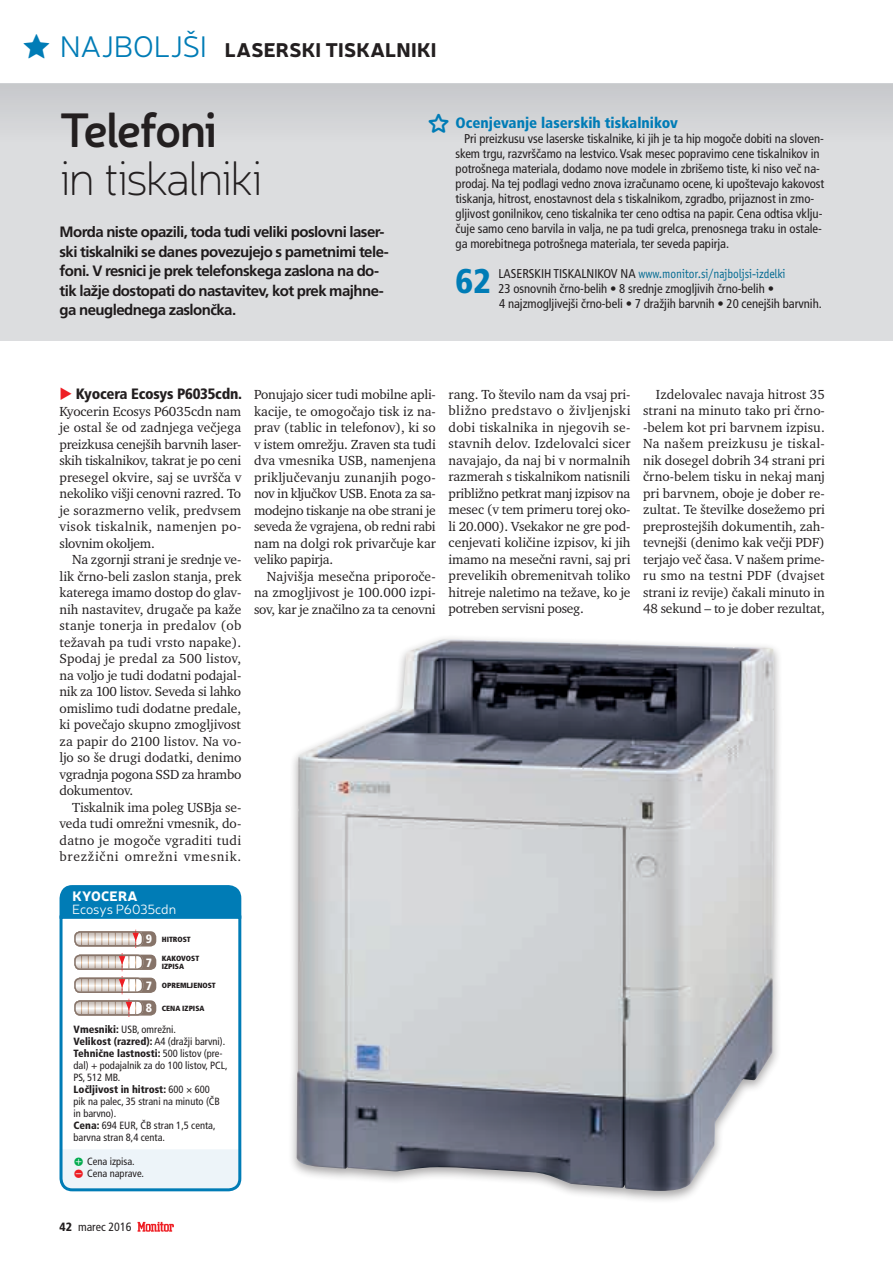
<style>
.page{position:relative;width:893px;height:1263px;background:#fff}
.page>*{position:absolute;margin:0;border:0;box-sizing:border-box;transform-origin:0 0}
.Naslov_PREIZKUSI{font:100 48px "Neris";letter-spacing:-.05em;color:#231f20}
.Naslov_PREIZKUSI-2{font:600 48px "Neris";letter-spacing:-.05em;color:#231f20}
.Body_TEXT_okvir{font:900 condensed 34.2px "Frutiger LT Std";color:#007cb6}
.Slika_Podpis{font:19.65px "roam monitor";color:#007cb6}
.t1{font:900 19.5px "Neris";letter-spacing:.01em;color:#231f20}
.t2{font:700 15px/19.5px "Frutiger LT Std";letter-spacing:-.035em;color:#231f20}
.Mednaslov{font:900 condensed 15px "Frutiger LT Std";color:#007cb6}
.Body_TEXT_brez{font:900 condensed 15px "Frutiger LT Std";letter-spacing:-.02em;color:#231f20}
.Body_TEXT{font:13.5px/16.5px "Charter Itc TEE";letter-spacing:-.005em;color:#231f20;text-align:justify}
.Body_TEXT_brez-2{font:13.5px/16.5px "Charter Itc TEE";letter-spacing:.01em;color:#231f20;text-align:justify}
.Glava_Na_Kratko{font:300 13.5px/13.5px "Neris";letter-spacing:-.015em;color:#fff}
.Body_TEXT_okvir-2{font:condensed 12.75px/15px "Frutiger LT Std";letter-spacing:-.005em;color:#231f20}
.Body_TEXT_okvir-3{font:12.75px "Officina San Itc TEE";letter-spacing:-.005em;color:#006991;scale:.9 1}
.Pagina{font:condensed 12px "Frutiger LT Std";color:#231f20}
.Mednaslov-2{font:900 condensed 12px "Frutiger LT Std";color:#fff}
.Na_kratko{font:condensed 10.5px/12px "Frutiger LT Std";color:#231f20}
.Na_kratko-2{font:900 condensed 10.5px "Frutiger LT Std";color:#231f20}
.Na_kratko_PROTI{font:condensed 10.5px "Frutiger LT Std";color:#231f20}
.Na_kratko_ZA{font:condensed 10.5px "Frutiger LT Std";color:#231f20}
.Na_kratko-3{font:900 condensed 7.5px/8.2px "Frutiger LT Std";color:#231f20}
.s1{font-family:"roam monitor";font-weight:400;font-size:25.8px;color:#007cb6}
.s2{font-weight:300;font-size:30px;color:#007cb6}
.s3{font-family:"Frutiger LT Std";font-stretch:condensed;color:#231f20}
.s4{color:#ee1d23}
.s5{font-weight:900}
.s6{font-weight:400}
.s7{font-family:"Button Bonus Circle Negative";font-stretch:normal;color:#00ab4d}
.s8{font-family:"Button Bonus Circle Negative";font-stretch:normal;color:#ee1d23}
</style>
<div class="page">
<svg style="left:138px;top:1222px;width:36px;height:10px"></svg>
<div style="left:0;top:84px;width:893px;height:257px;background:#dcdddf"></div>
<div style="left:0;top:84px;width:893px;height:58px;background:#d0d2d5"></div>
<svg style="left:59px;top:914px;width:183px;height:278px"></svg>
<div style="left:75px;top:932px;width:81px;height:14px;background:#877469;border-radius:5px"></div>
<div style="left:74px;top:931px;width:82px;height:15px;border:2px solid #877469;border-radius:5px"></div>
<div style="left:75px;top:955px;width:81px;height:14px;background:#877469;border-radius:5px"></div>
<div style="left:74px;top:955px;width:82px;height:15px;border:2px solid #877469;border-radius:5px"></div>
<div style="left:75px;top:978px;width:81px;height:14px;background:#877469;border-radius:5px"></div>
<div style="left:74px;top:977px;width:82px;height:16px;border:2px solid #877469;border-radius:5px"></div>
<div style="left:75px;top:1001px;width:81px;height:14px;background:#877469;border-radius:5px"></div>
<div style="left:74px;top:1000px;width:82px;height:15px;border:2px solid #877469;border-radius:5px"></div>
<svg style="left:74px;top:930px;width:69px;height:87px"></svg>
<div style="left:60px;top:885px;width:181px;height:34px;background:#007cb6"></div>
<div style="left:287px;top:634px;width:496px;height:570px;background:#231f20;opacity:.4"></div>
<img style="left:297px;top:639px;width:477px;height:552px">
<h3 class="t1" style="left:24px;top:36px;width:414px"><span class="s1">&gt;</span> <span class="s2">NAJBOLJŠI</span> LASERSKI TISKALNIKI</h3>
<p class="Naslov_PREIZKUSI-2" style="left:60px;top:97px;width:159px">Telefoni</p>
<p class="Slika_Podpis" style="left:429px;top:115px;width:21px">?</p>
<p class="Naslov_PREIZKUSI" style="left:60px;top:149px;width:205px">in tiskalniki</p>
<p class="t2" style="left:60px;top:222px;width:331px">Morda niste opazili, toda tudi veliki poslovni laser&shy;ski tiskalniki se danes povezujejo s pametnimi tele&shy;foni. V resnici je prek telefonskega zaslona na do&shy;tik lažje dostopati do nastavitev, kot prek majhne&shy;ga neuglednega zaslončka.</p>
<p class="Mednaslov" style="left:456px;top:114px;width:224px">Ocenjevanje laserskih tiskalnikov</p>
<p class="Body_TEXT_okvir-2" style="left:456px;top:131px;width:370px;text-indent:9px">Pri preizkusu vse laserske tiskalnike, ki jih je ta hip mogoče dobiti na sloven&shy;skem trgu, razvrščamo na lestvico. Vsak mesec popravimo cene tiskalnikov in potrošnega materiala, dodamo nove modele in zbrišemo tiste, ki niso več na&shy;prodaj. Na tej podlagi vedno znova izračunamo ocene, ki upoštevajo kakovost tiskanja, hitrost, enostavnost dela s tiskalnikom, zgradbo, prijaznost in zmo&shy;gljivost gonilnikov, ceno tiskalnika ter ceno odtisa na papir. Cena odtisa vklju&shy;čuje samo ceno barvila in valja, ne pa tudi grelca, prenosnega traku in ostale&shy;ga morebitnega potrošnega materiala, ter seveda papirja.</p>
<p class="Body_TEXT_okvir" style="left:456px;top:261px;width:37px">62</p>
<p class="Body_TEXT_okvir-3" style="left:498px;top:266px;width:320px"><span class="s3">LASERSKIH TISKALNIKOV NA</span> www.monitor.si/najboljsi-izdelki</p>
<p class="Body_TEXT_okvir-2" style="left:498px;top:281px;width:325px">23 osnovnih črno-belih • 8 srednje zmogljivih črno-belih •<br>4 najzmogljivejši črno-beli • 7 dražjih barvnih • 20 cenejših barvnih.</p>
<p class="Body_TEXT_brez" style="left:60px;top:385px;width:184px"><span class="s4">◆</span> Kyocera Ecosys P6035cdn.</p>
<p class="Body_TEXT_brez-2" style="left:60px;top:403px;width:183px">Kyocerin Ecosys P6035cdn nam je ostal še od zadnjega večjega preizkusa cenejših barvnih laser&shy;skih tiskalnikov, takrat je po ceni presegel okvire, saj se uvršča v nekoliko višji cenovni razred. To je sorazmerno velik, predvsem visok tiskalnik, namenjen po&shy;slovnim okoljem.</p>
<p class="Body_TEXT" style="left:60px;top:551px;width:183px;text-indent:13px">Na zgornji strani je srednje ve&shy;lik črno-beli zaslon stanja, prek katerega imamo dostop do glav&shy;nih nastavitev, drugače pa kaže stanje tonerja in predalov (ob težavah pa tudi vrsto napake).<br>Spodaj je predal za 500 listov, na voljo je tudi dodatni podajal&shy;nik za 100 listov. Seveda si lahko omislimo tudi dodatne predale, ki povečajo skupno zmogljivost za papir do 2100 listov. Na vo&shy;ljo so še drugi dodatki, denimo vgradnja pogona SSD za hrambo dokumentov.</p>
<p class="Body_TEXT" style="left:60px;top:799px;width:183px;text-indent:13px">Tiskalnik ima poleg USBja se&shy;veda tudi omrežni vmesnik, do&shy;datno je mogoče vgraditi tudi brezžični omrežni vmesnik.</p>
<p class="Glava_Na_Kratko" style="left:72px;top:889px;width:105px"><span class="s5">KYOCERA<br></span>Ecosys P6035cdn</p>
<p class="Mednaslov-2" style="left:146px;top:932px;width:8px">9</p>
<p class="Mednaslov-2" style="left:146px;top:955px;width:8px">7</p>
<p class="Mednaslov-2" style="left:146px;top:978px;width:8px">7</p>
<p class="Mednaslov-2" style="left:146px;top:1001px;width:8px">8</p>
<p class="Na_kratko-3" style="left:162px;top:935px;width:31px">HITROST</p>
<p class="Na_kratko-3" style="left:162px;top:954px;width:39px">KAKOVOST<br>IZPISA</p>
<p class="Na_kratko-3" style="left:162px;top:981px;width:56px">OPREMLJENOST</p>
<p class="Na_kratko-3" style="left:162px;top:1004px;width:44px">CENA IZPISA</p>
<p class="Na_kratko" style="left:74px;top:1024px;width:104px"><span class="s5">Vmesniki:</span> USB, omrežni.</p>
<p class="Na_kratko-2" style="left:74px;top:1035px;width:153px">Velikost (razred): <span class="s6">A4 (dražji barvni).</span></p>
<p class="Na_kratko" style="left:74px;top:1048px;width:156px"><span class="s5">Tehnične lastnosti:</span> 500 listov (pre&shy;dal) + podajalnik za do 100 listov, PCL,<br>PS, 512 MB.</p>
<p class="Na_kratko" style="left:74px;top:1084px;width:148px"><span class="s5">Ločljivost in hitrost:</span> 600 × 600 pik na palec, 35 strani na minuto (ČB in barvno).</p>
<p class="Na_kratko" style="left:74px;top:1120px;width:144px"><span class="s5">Cena:</span> 694 EUR, ČB stran 1,5 centa, barvna stran 8,4 centa.</p>
<p class="Na_kratko_ZA" style="left:74px;top:1155px;width:63px"><span class="s7">X</span> Cena izpisa.</p>
<p class="Na_kratko_PROTI" style="left:74px;top:1167px;width:72px"><span class="s8">Z</span> Cena naprave.</p>
<p class="Body_TEXT" style="left:254px;top:386px;width:183px">Ponujajo sicer tudi mobilne apli&shy;kacije, te omogočajo tisk iz na&shy;prav (tablic in telefonov), ki so v istem omrežju. Zraven sta tudi dva vmesnika USB, namenjena priključevanju zunanjih pogo&shy;nov in ključkov USB. Enota za sa&shy;modejno tiskanje na obe strani je seveda že vgrajena, ob redni rabi nam na dolgi rok privarčuje kar veliko papirja.</p>
<p class="Body_TEXT" style="left:254px;top:568px;width:183px;text-indent:13px">Najvišja mesečna priporoče&shy;na zmogljivost je 100.000 izpi&shy;sov, kar je značilno za ta cenovni</p>
<p class="Body_TEXT" style="left:449px;top:386px;width:183px">rang. To število nam da vsaj pri&shy;bližno predstavo o življenjski dobi tiskalnika in njegovih se&shy;stavnih delov. Izdelovalci sicer navajajo, da naj bi v normalnih razmerah s tiskalnikom natisnili približno petkrat manj izpisov na mesec (v tem primeru torej oko&shy;li 20.000). Vsekakor ne gre pod&shy;cenjevati količine izpisov, ki jih imamo na mesečni ravni, saj pri prevelikih obremenitvah toliko hitreje naletimo na težave, ko je potreben servisni poseg.</p>
<p class="Body_TEXT" style="left:643px;top:386px;width:183px;text-indent:13px">Izdelovalec navaja hitrost 35 strani na minuto tako pri črno--belem kot pri barvnem izpisu.<br>Na našem preizkusu je tiskal&shy;nik dosegel dobrih 34 strani pri črno-belem tisku in nekaj manj pri barvnem, oboje je dober re&shy;zultat. Te številke dosežemo pri preprostejših dokumentih, zah&shy;tevnejši (denimo kak večji PDF) terjajo več časa. V našem prime&shy;ru smo na testni PDF (dvajset strani iz revije) čakali minuto in 48 sekund – to je dober rezultat,</p>
<p class="Pagina" style="left:60px;top:1220px;width:74px"><span class="s5">42</span> marec 2016</p>
</div>
